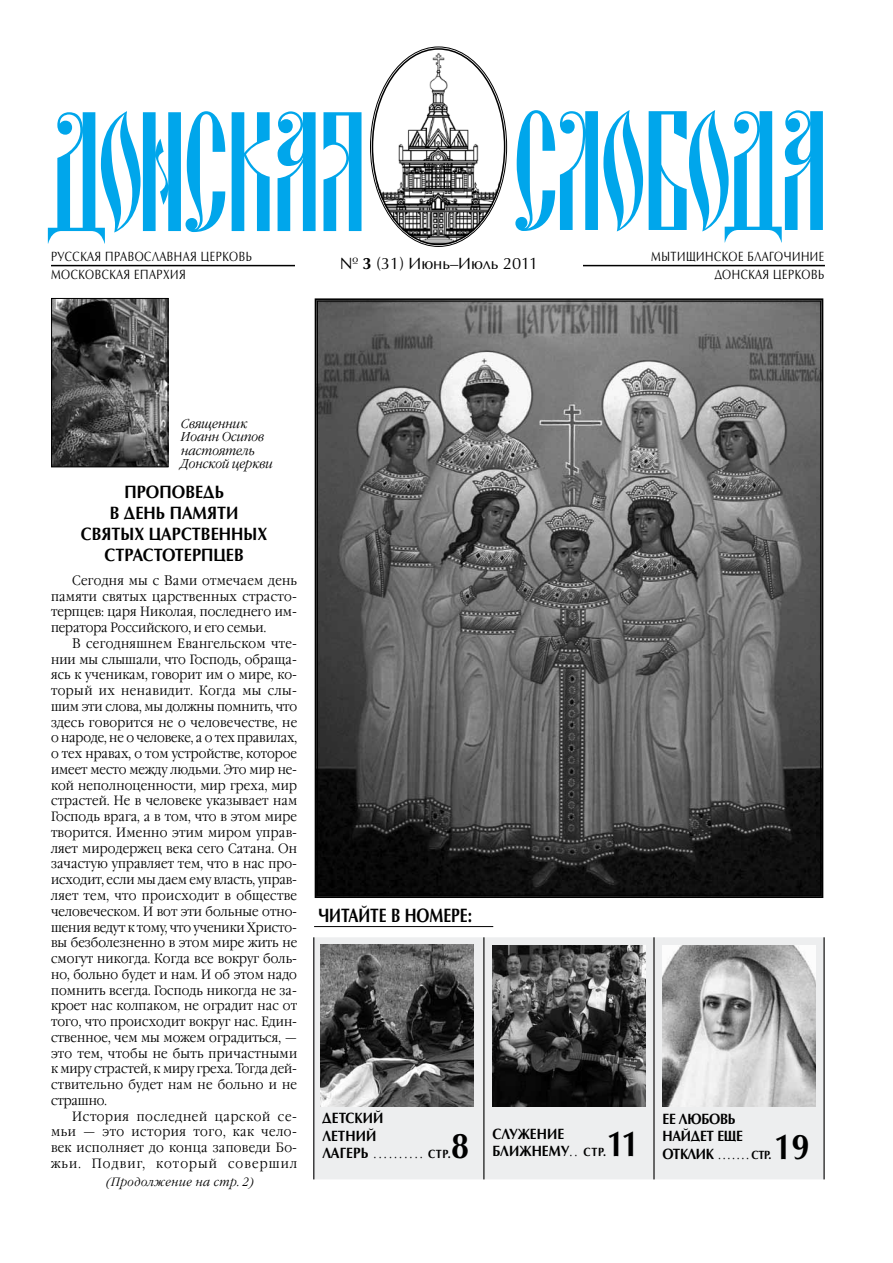
<style>
.page{position:relative;width:893px;height:1263px;background:#fff}
.page>*{position:absolute;margin:0;border:0;box-sizing:border-box;transform-origin:0 0}
.t1{font:165px "Blagovest Three";letter-spacing:-.03em;color:#00a6eb;scale:.96 1}
.t2{font:700 36px "AG Opus";color:#000;scale:.9 1}
.t3{font:700 19.5px "AG Opus";color:#000;scale:.8 1}
.t4{font:700 18px/21px "AG Opus";letter-spacing:.005em;color:#000;text-align:center;scale:.9 1}
.t5{font:16.5px "AG Opus";color:#000}
.t6{font:700 15px/17.4px "AG Opus";letter-spacing:.005em;color:#000;scale:.9 1}
.t7{font:700 15px/17.4px "AG Opus";letter-spacing:-.02em;color:#000;scale:.9 1}
.t8{font:300 13.5px/15.8px "Garamond C";letter-spacing:.025em;color:#000;text-align:justify;scale:.9 1}
.t9{font:13.5px/18px "AG Opus";letter-spacing:.05em;color:#000;scale:.8 1}
.t10{font:italic 300 12.75px/13.5px "Garamond C";letter-spacing:.005em;color:#000;scale:.9 1}
.t11{font:italic 300 12px "Garamond C";letter-spacing:.05em;color:#000;scale:.9 1}
.t12{font:700 12px "AG Opus";letter-spacing:.02em;color:#000;scale:.9 1}
.s1{font-weight:700}
.s2{font-family:"AG Opus";font-weight:700;font-size:15px}
.s3{font-family:"Garamond C";font-weight:300;font-size:13.5px}
.s4{font-size:12px}
</style>
<div class="page">
<img style="left:372px;top:53px;width:133px;height:192px">
<hr style="left:51px;top:265px;width:774px;height:1px;background:#000">
<div style="left:296px;top:247px;width:287px;height:32px;background:#fff"></div>
<svg style="left:314px;top:298px;width:510px;height:600px;background:#5f5f5f"></svg>
<hr style="left:314px;top:926px;width:179px;height:1px;background:#000">
<img style="left:53px;top:300px;width:113px;height:165px">
<div style="left:51px;top:298px;width:117px;height:169px;border:1px solid #000"></div>
<div style="left:314px;top:937px;width:509px;height:242px;background:#edeeef"></div>
<hr style="left:313px;top:937px;width:1px;height:242px;background:#000">
<hr style="left:483px;top:937px;width:1px;height:242px;background:#000">
<hr style="left:653px;top:937px;width:2px;height:242px;background:#000">
<hr style="left:823px;top:937px;width:2px;height:242px;background:#000">
<img style="left:321px;top:944px;width:153px;height:162px">
<img style="left:492px;top:946px;width:153px;height:160px">
<img style="left:662px;top:946px;width:154px;height:160px">
<h1 class="t1" style="left:51px;top:87px;width:332px">ДОНСКАЯ</h1>
<h1 class="t1" style="left:512px;top:86px;width:331px">СЛОБОДА</h1>
<p class="t9" style="left:51px;top:248px;width:253px">Русская православная церковь<br>Московская епархия</p>
<p class="t5" style="left:340px;top:254px;width:200px">№ <span class="s1">3</span> (31) И юньñИ юль 2011</p>
<p class="t9" style="left:651px;top:248px;width:218px;text-align:right">Мытищинское благочиние<br>Донская церковь</p>
<p class="t10" style="left:181px;top:417px;width:103px">Священник<br>Иоанн Осипов настоятель<br>Донской церкви</p>
<h3 class="t4" style="left:81px;top:481px;width:209px">Проповедь<br>в день памяти святых царственных страстотерпцев</h3>
<p class="t8" style="left:51px;top:573px;width:275px;text-indent:21px">Сегодня мы с Вами отмечаем день памяти святых царственных страсто&shy;терпцев: царя Николая, последнего им&shy;ператора Российского, и его семьи.</p>
<p class="t8" style="left:51px;top:636px;width:275px;text-indent:21px">В сегодняшнем Евангельском чте&shy;нии мы слышали, что Господь, обраща&shy;ясь к ученикам, говорит им о мире, ко&shy;торый их ненавидит. Когда мы слы&shy;шим эти слова, мы должны помнить, что здесь говорится не о человечестве, не о народе, не о человеке, а о тех правилах, о тех нравах, о том устройстве, которое имеет место между людьми. Это мир не&shy;кой неполноценности, мир греха, мир страстей. Не в человеке указывает нам Господь врага, а в том, что в этом мире творится. Именно этим миром управ&shy;ляет миродержец века сего Сатана. Он зачастую управляет тем, что в нас про&shy;исходит, если мы даем ему власть, управ&shy;ляет тем, что происходит в обществе человеческом. И вот эти больные отно&shy;шения ведут к тому, что ученики Христо&shy;вы безболезненно в этом мире жить не смогут никогда. Когда все вокруг боль&shy;но, больно будет и нам. И об этом надо помнить всегда. Господь никогда не за&shy;кроет нас колпаком, не оградит нас от того, что происходит вокруг нас. Един&shy;ственное, чем мы можем оградиться, — это тем, чтобы не быть причастными к миру страстей, к миру греха. Тогда дей&shy;ствительно будет нам не больно и не страшно.</p>
<p class="t8" style="left:51px;top:1108px;width:275px;text-indent:21px">История последней царской се&shy;мьи — это история того, как чело&shy;век исполняет до конца заповеди Бо&shy;жьи. Подвиг, который совершил</p>
<p class="t11" style="left:106px;top:1176px;width:166px">(Продолжение на стр. 2)</p>
<h3 class="t3" style="left:318px;top:904px;width:122px">ЧИТАЙТЕ ВНОМЕРЕ</h3>
<h3 class="t3" style="left:468px;top:904px;width:7px">:</h3>
<p class="t6" style="left:322px;top:1110px;width:67px">Детский летний</p>
<p class="t8" style="left:322px;top:1146px;width:58px"><span class="s2">лагерь</span> ..........</p>
<p class="t12" style="left:428px;top:1147px;width:27px">стр.</p>
<h2 class="t2" style="left:451px;top:1125px;width:22px">8</h2>
<p class="t6" style="left:492px;top:1125px;width:128px">Служение ближнему<span class="s3">...</span> <span class="s4">стр.</span></p>
<h2 class="t2" style="left:607px;top:1123px;width:38px">11</h2>
<p class="t7" style="left:662px;top:1110px;width:91px">ее любовь найдет еще</p>
<p class="t8" style="left:662px;top:1146px;width:65px"><span class="s2">отклик</span> .......</p>
<p class="t12" style="left:751px;top:1147px;width:24px">стр.</p>
<h2 class="t2" style="left:774px;top:1125px;width:41px">19</h2>
</div>
